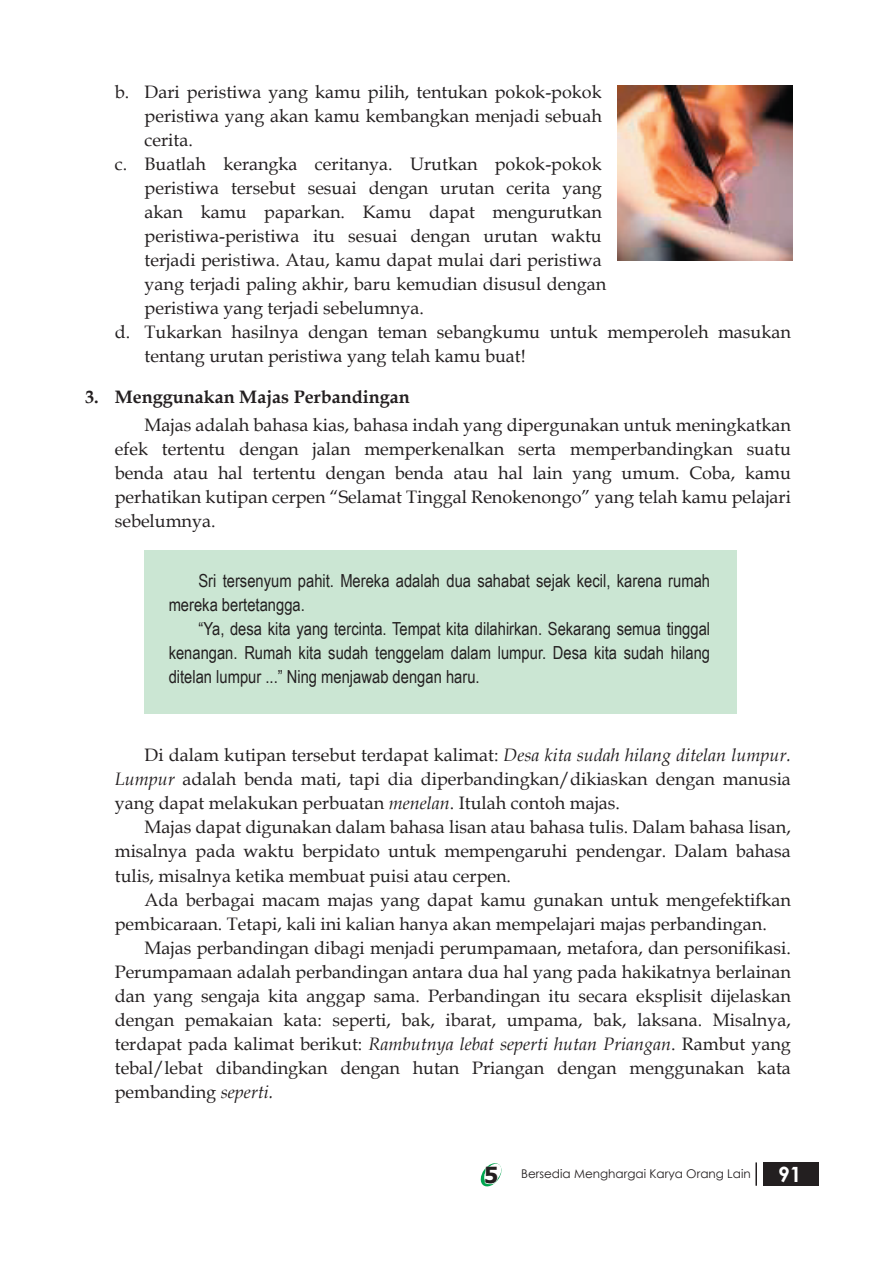
<style>
.page{position:relative;width:893px;height:1263px;background:#fff}
.page>*{position:absolute;margin:0;border:0;box-sizing:border-box;transform-origin:0 0}
.t1{font:700 21px "Century Gothic";color:#fff}
.isi_2{font:18px/24px "Book Antiqua";color:#231f20;text-align:justify}
.isi_3{font:18px/24px "Book Antiqua";color:#231f20}
.t2{font:18px "Arial Narrow";color:#231f20}
.sub_sub_bab{font:700 18px "Book Antiqua";color:#231f20}
.t3{font:12px "Century Gothic";color:#231f20}
.s1{font-style:italic}
.s2{font-family:"Tahoma";font-weight:700;font-size:22.2px}
</style>
<div class="page">
<div style="left:763px;top:1162px;width:55px;height:24px;background:#231f20"></div>
<hr style="left:755px;top:1162px;width:2px;height:24px;background:#231f20">
<svg style="left:480px;top:1163px;width:22px;height:24px"></svg>
<div style="left:145px;top:550px;width:592px;height:164px;background:#cbe6d3"></div>
<img style="left:617px;top:85px;width:176px;height:176px">
<p class="isi_3" style="left:145px;top:80px;width:459px;text-align:justify;text-indent:-30px">b. Dari peristiwa yang kamu pilih, tentukan pokok-pokok peristiwa yang akan kamu kembangkan menjadi sebuah cerita.</p>
<p class="isi_3" style="left:145px;top:152px;width:463px;text-indent:-30px">c. Buatlah kerangka ceritanya. Urutkan pokok-pokok peristiwa tersebut sesuai dengan urutan cerita yang akan kamu paparkan. Kamu dapat mengurutkan peristiwa-peristiwa itu sesuai dengan urutan waktu terjadi peristiwa. Atau, kamu dapat mulai dari peristiwa yang terjadi paling akhir, baru kemudian disusul dengan peristiwa yang terjadi sebelumnya.</p>
<p class="isi_3" style="left:145px;top:320px;width:648px;text-indent:-30px">d. Tukarkan hasilnya dengan teman sebangkumu untuk memperoleh masukan tentang urutan peristiwa yang telah kamu buat!</p>
<p class="sub_sub_bab" style="left:85px;top:385px;width:326px">3. Menggunakan Majas Perbandingan</p>
<p class="isi_2" style="left:115px;top:413px;width:678px;text-indent:30px">Majas adalah bahasa kias, bahasa indah yang dipergunakan untuk meningkatkan efek tertentu dengan jalan memperkenalkan serta memperbandingkan suatu benda atau hal tertentu dengan benda atau hal lain yang umum. Coba, kamu perhatikan kutipan cerpen “Selamat Tinggal Renokenongo” yang telah kamu pelajari sebelumnya.</p>
<p class="t2" style="left:198px;top:568px;width:513px">Sri tersenyum pahit. Mereka adalah dua sahabat sejak kecil, karena rumah</p>
<p class="t2" style="left:169px;top:592px;width:138px">mereka bertetangga.</p>
<p class="t2" style="left:198px;top:616px;width:513px">“Ya, desa kita yang tercinta. Tempat kita dilahirkan. Sekarang semua tinggal</p>
<p class="t2" style="left:169px;top:640px;width:543px">kenangan. Rumah kita sudah tenggelam dalam lumpur. Desa kita sudah hilang</p>
<p class="t2" style="left:169px;top:664px;width:312px">ditelan lumpur ...” Ning menjawab dengan haru.</p>
<p class="isi_2" style="left:115px;top:743px;width:678px;text-indent:30px">Di dalam kutipan tersebut terdapat kalimat: <span class="s1">Desa kita sudah hilang ditelan lumpur.<br>Lumpur</span> adalah benda mati, tapi dia diperbandingkan/dikiaskan dengan manusia yang dapat melakukan perbuatan <span class="s1">menelan</span>. Itulah contoh majas.</p>
<p class="isi_2" style="left:115px;top:815px;width:678px;text-indent:30px">Majas dapat digunakan dalam bahasa lisan atau bahasa tulis. Dalam bahasa lisan, misalnya pada waktu berpidato untuk mempengaruhi pendengar. Dalam bahasa tulis, misalnya ketika membuat puisi atau cerpen.</p>
<p class="isi_2" style="left:115px;top:887px;width:678px;text-indent:30px">Ada berbagai macam majas yang dapat kamu gunakan untuk mengefektifkan pembicaraan. Tetapi, kali ini kalian hanya akan mempelajari majas perbandingan.</p>
<p class="isi_2" style="left:115px;top:935px;width:678px;text-indent:30px">Majas perbandingan dibagi menjadi perumpamaan, metafora, dan personifikasi.<br>Perumpamaan adalah perbandingan antara dua hal yang pada hakikatnya berlainan dan yang sengaja kita anggap sama. Perbandingan itu secara eksplisit dijelaskan dengan pemakaian kata: seperti, bak, ibarat, umpama, bak, laksana. Misalnya, terdapat pada kalimat berikut: <span class="s1">Rambutnya lebat seperti hutan Priangan</span>. Rambut yang tebal/lebat dibandingkan dengan hutan Priangan dengan menggunakan kata pembanding <span class="s1">seperti.</span></p>
<p class="t3" style="left:484px;top:1166px;width:268px"><span class="s2">5</span> Bersedia Menghargai Karya Orang Lain</p>
<p class="t1" style="left:778px;top:1158px;width:25px">91</p>
</div>
